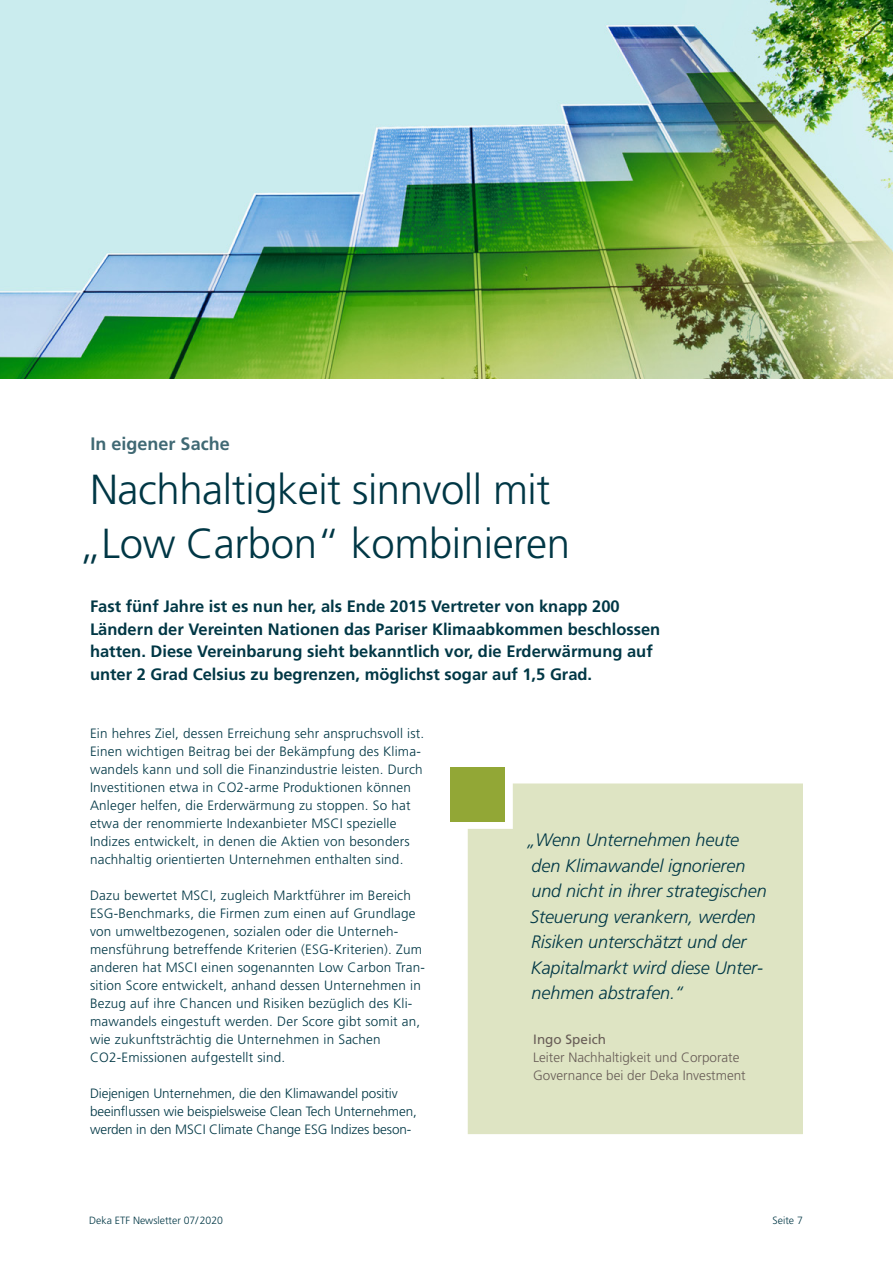
<style>
.page{position:relative;width:893px;height:1263px;background:#fff}
.page>*{position:absolute;margin:0;border:0;box-sizing:border-box;transform-origin:0 0}
.t1{font:300 42px/54px "Deka Frutiger OTPS";letter-spacing:-.01em;color:#003745}
.t2{font:italic 300 18px/25.5px "Deka Frutiger OTPS";letter-spacing:-.005em;color:#003745}
.t3{font:700 18px "Deka Frutiger OTPS";color:#406974}
.t4{font:700 16.5px/22.5px "Deka Frutiger OTPS";color:#003745}
.t5{font:300 13.5px/18px "Deka Frutiger OTPS";letter-spacing:.015em;color:#003745}
.t6{font:300 13.5px/18px "Deka Frutiger OTPS";letter-spacing:-.01em;color:#003745}
.t7{font:300 13.5px/18px "Deka Frutiger OTPS";color:#685d57}
.t8{font:13.5px "Deka Frutiger OTPS";color:#685d57}
.t9{font:300 10.5px "Deka Frutiger OTPS";color:#003745}
</style>
<div class="page">
<img style="left:0;top:0;width:893px;height:378px">
<div style="left:451px;top:767px;width:54px;height:54px;background:#92a736"></div>
<div style="left:468px;top:783px;width:335px;height:351px;background:#dee4c3"></div>
<h2 class="t3" style="left:91px;top:433px;width:141px">In eigener Sache</h2>
<h1 class="t1" style="left:79px;top:462px;width:493px">Nachhaltigkeit sinnvoll mit „Low Carbon“ kombinieren</h1>
<p class="t4" style="left:90px;top:595px;width:572px">Fast fünf Jahre ist es nun her, als Ende 2015 Vertreter von knapp 200<br>Ländern der Vereinten Nationen das Pariser Klimaabkommen beschlossen hatten. Diese Vereinbarung sieht bekanntlich vor, die Erderwärmung auf unter 2 Grad Celsius zu begrenzen, möglichst sogar auf 1,5 Grad.</p>
<p class="t5" style="left:90px;top:724px;width:336px">Ein hehres Ziel, dessen Erreichung sehr anspruchsvoll ist.<br>Einen wichtigen Beitrag bei der Bekämpfung des Klima&shy;wandels kann und soll die Finanzindustrie leisten. Durch Investitionen etwa in CO2-arme Produktionen können Anleger helfen, die Erderwärmung zu stoppen. So hat etwa der renommierte Indexanbieter MSCI spezielle Indizes entwickelt, in denen die Aktien von besonders nachhaltig orientierten Unternehmen enthalten sind.</p>
<p class="t5" style="left:90px;top:886px;width:336px">Dazu bewertet MSCI, zugleich Marktführer im Bereich ESG-Benchmarks, die Firmen zum einen auf Grundlage von umweltbezogenen, sozialen oder die Unterneh&shy;mensführung betreffende Kriterien (ESG-Kriterien). Zum anderen hat MSCI einen sogenannten Low Carbon Tran&shy;sition Score entwickelt, anhand dessen Unternehmen in Bezug auf ihre Chancen und Risiken bezüglich des Kli&shy;mawandels eingestuft werden. Der Score gibt somit an, wie zukunftsträchtig die Unternehmen in Sachen CO2-Emissionen aufgestellt sind.</p>
<p class="t6" style="left:90px;top:1084px;width:328px">Diejenigen Unternehmen, die den Klimawandel positiv beeinflussen wie beispielsweise Clean Tech Unternehmen, werden in den MSCI Climate Change ESG Indizes beson-</p>
<h2 class="t2" style="left:528px;top:827px;width:241px">„Wenn Unternehmen heute den Klimawandel ignorieren und nicht in ihrer strategischen<br>Steuerung verankern, werden<br>Risiken unterschätzt und der<br>Kapitalmarkt wird diese Unter&shy;nehmen abstrafen.“</h2>
<p class="t8" style="left:533px;top:1031px;width:74px">Ingo Speich</p>
<p class="t7" style="left:533px;top:1048px;width:214px">Leiter Nachhaltigkeit und Corporate<br>Governance bei der Deka Investment</p>
<p class="t9" style="left:89px;top:1214px;width:135px">Deka ETF Newsletter 07/2020</p>
<p class="t9" style="left:773px;top:1214px;width:32px">Seite 7</p>
</div>
